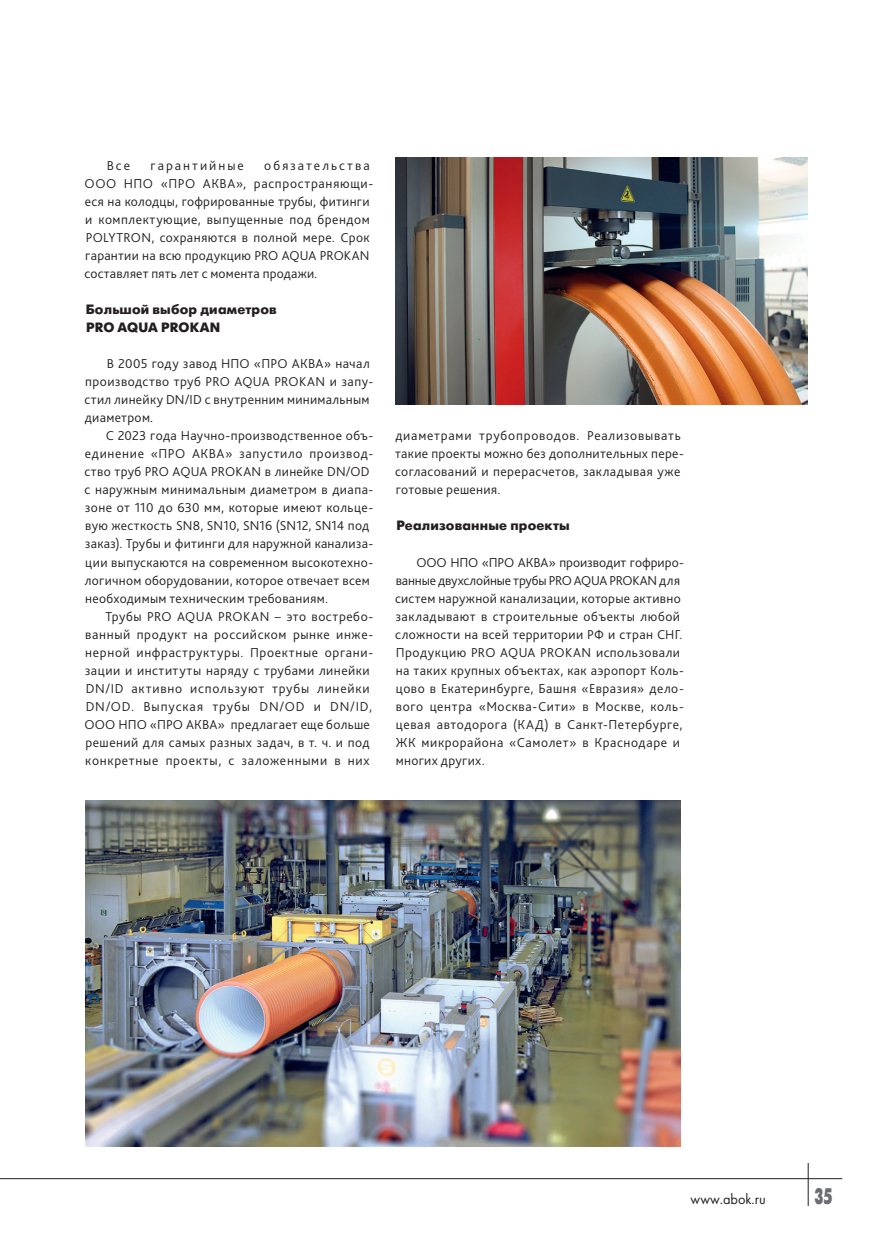
<style>
.page{position:relative;width:872px;height:1234px;background:#fff}
.page>*{position:absolute;margin:0;border:0;box-sizing:border-box;transform-origin:0 0}
.t1{font:22.5px "Futura Futuris XC";color:#6c6d70;scale:.6 1}
.t2{font:15px "Futura";color:#231f20;scale:.95 1}
._04-body_text{font:300 13.5px/18px "Bliss Pro";letter-spacing:.03em;color:#231f20}
._04-body_text-2{font:300 13.5px/18px "Bliss Pro";letter-spacing:.05em;color:#231f20}
._06-podzagolovok_in{font:700 13.5px/18px "Futura Futuris";letter-spacing:.015em;color:#231f20}
._04-body_text-3{font:300 13.5px "Bliss Pro";letter-spacing:.15em;color:#231f20}
</style>
<div class="page">
<hr style="left:0;top:1177px;width:842px;height:1px;background:#231f20">
<hr style="left:808px;top:1162px;width:1px;height:43px;background:#231f20">
<img style="left:85px;top:800px;width:595px;height:346px">
<img style="left:395px;top:157px;width:413px;height:247px">
<p class="_04-body_text" style="left:85px;top:156px;width:290px;text-indent:180px">обязательства ООО НПО «ПРО АКВА», распространяющи&shy;еся на колодцы, гофрированные трубы, фитинги и комплектующие, выпущенные под брендом POLYTRON, сохраняются в полной мере. Срок гарантии на всю продукцию PRO AQUA PROKAN составляет пять лет с момента продажи.</p>
<p class="_06-podzagolovok_in" style="left:86px;top:301px;width:192px">Большой выбор диаметров<br>PRO AQUA PROKAN</p>
<p class="_04-body_text" style="left:85px;top:354px;width:290px;text-indent:22px">В 2005 году завод НПО «ПРО АКВА» начал производство труб PRO AQUA PROKAN и запу&shy;стил линейку DN/ID с внутренним минимальным диаметром.</p>
<p class="_04-body_text" style="left:85px;top:426px;width:290px;text-indent:21px">С 2023 года Научно-производственное объ&shy;единение «ПРО АКВА» запустило производ&shy;ство труб PRO AQUA PROKAN в линейке DN/OD с наружным минимальным диаметром в диапа&shy;зоне от 110 до 630 мм, которые имеют кольце&shy;вую жесткость SN8, SN10, SN16 (SN12, SN14 под заказ). Трубы и фитинги для наружной канализа&shy;ции выпускаются на современном высокотехно&shy;логичном оборудовании, которое отвечает всем необходимым техническим требованиям.</p>
<p class="_04-body_text-2" style="left:85px;top:606px;width:290px;text-indent:21px">Трубы PRO AQUA PROKAN – это востребо&shy;ванный продукт на российском рынке инже&shy;нерной инфраструктуры. Проектные органи&shy;зации и институты наряду с трубами линейки DN/ID активно используют трубы линейки DN/OD. Выпуская трубы DN/OD и DN/ID, ООО НПО «ПРО АКВА» предлагает еще больше решений для самых разных задач, в т. ч. и под конкретные проекты, с заложенными в них</p>
<p class="_04-body_text" style="left:107px;top:156px;width:25px">Все</p>
<p class="_04-body_text-3" style="left:150px;top:157px;width:95px">гарантийные</p>
<p class="_04-body_text" style="left:395px;top:426px;width:290px">диаметрами трубопроводов. Реализовывать такие проекты можно без дополнительных пере&shy;согласований и перерасчетов, закладывая уже готовые решения.</p>
<p class="_06-podzagolovok_in" style="left:396px;top:517px;width:175px">Реализованные проекты</p>
<p class="_04-body_text" style="left:395px;top:552px;width:290px;text-indent:21px">ООО НПО «ПРО АКВА» производит гофриро&shy;ванные двухслойные трубы PRO AQUA PROKAN для систем наружной канализации, которые активно закладывают в строительные объекты любой сложности на всей территории РФ и стран СНГ.<br>Продукцию PRO AQUA PROKAN использовали на таких крупных объектах, как аэропорт Коль&shy;цово в Екатеринбурге, Башня «Евразия» дело&shy;вого центра «Москва-Сити» в Москве, коль&shy;цевая автодорога (КАД) в Санкт-Петербурге, ЖК микрорайона «Самолет» в Краснодаре и многих других.</p>
<p class="t2" style="left:690px;top:1189px;width:80px">www.abok.ru</p>
<p class="t1" style="left:814px;top:1183px;width:32px">35</p>
</div>
